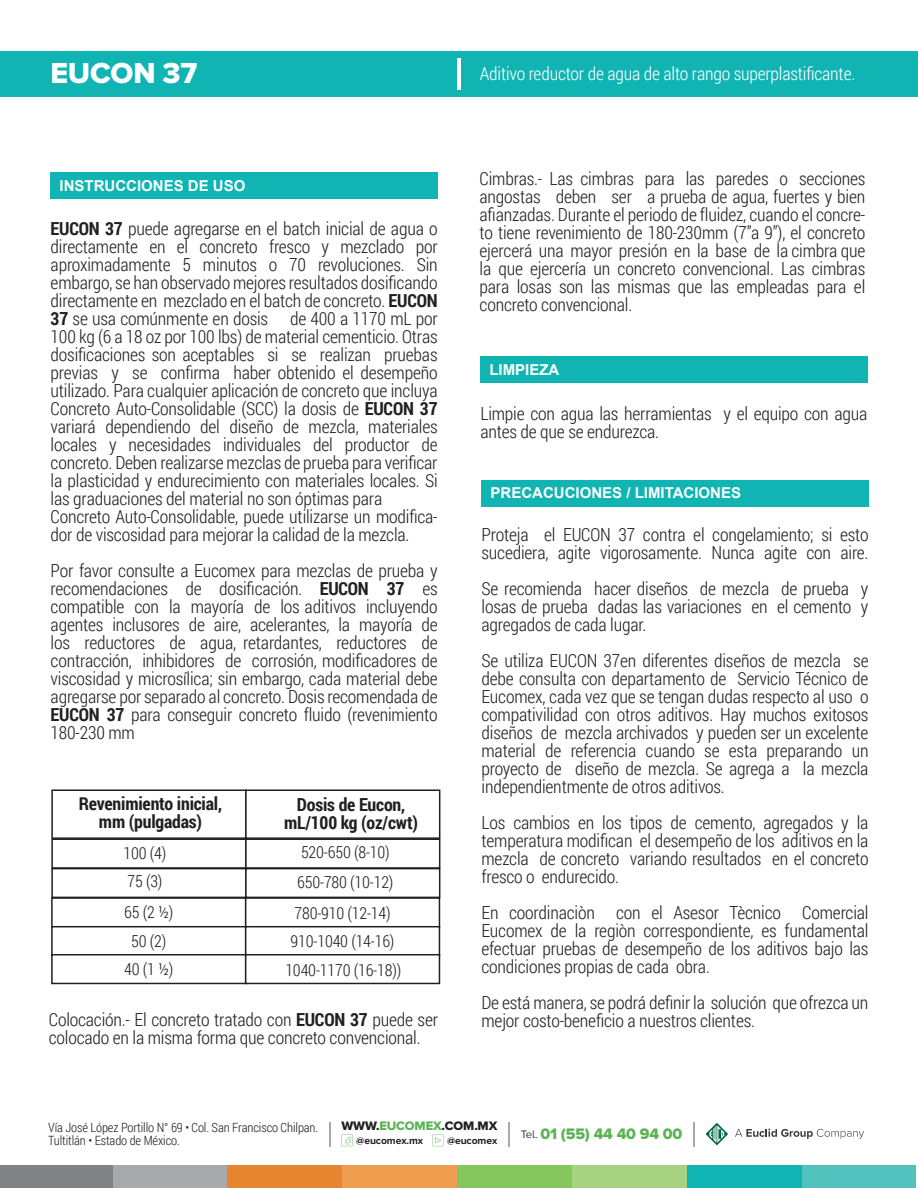
<style>
.page{position:relative;width:918px;height:1188px;background:#fff}
.page>*{position:absolute;margin:0;border:0;box-sizing:border-box;transform-origin:0 0}
.t1{font:30px "Proxima Nova A Extrabld";letter-spacing:-.01em;color:#fff}
.t2{font:300 18px/18px "Roboto Condensed";letter-spacing:-.01em;color:#231f20;text-align:justify}
.t3{font:700 18px/18px "Roboto Condensed";letter-spacing:-.01em;color:#231f20;text-align:center}
.t4{font:300 18px "Roboto Condensed";letter-spacing:-.01em;color:#fff}
.t5{font:300 16.5px/28.3px "Roboto Condensed";letter-spacing:-.01em;color:#231f20}
.t6{font:15.75px "Proxima Nova A Extrabld";letter-spacing:-.01em;color:#5ab453}
.t7{font:700 15px "Arial";color:#fff}
.t8{font:300 12.75px/12.8px "Roboto Condensed";letter-spacing:-.01em;color:#231f20}
.t9{font:12.75px "Proxima Nova A Extrabld";letter-spacing:-.01em;color:#231f20}
.t10{font:700 10.35px "Proxima Nova A";letter-spacing:-.01em;color:#231f20}
.s1{font-weight:700}
.s2{color:#5ab453}
.s3{font-family:"Proxima Nova A";font-size:11.25px;color:#333739}
</style>
<div class="page">
<div style="left:801px;top:1166px;width:115px;height:22px;background:#52c2bf"></div>
<div style="left:687px;top:1166px;width:114px;height:22px;background:#10b5b3"></div>
<div style="left:572px;top:1166px;width:115px;height:22px;background:#a6d281"></div>
<div style="left:457px;top:1166px;width:115px;height:22px;background:#85c65d"></div>
<div style="left:342px;top:1166px;width:115px;height:22px;background:#ee9e4e"></div>
<div style="left:227px;top:1166px;width:115px;height:22px;background:#e88530"></div>
<div style="left:112px;top:1166px;width:115px;height:22px;background:#a8a9ad"></div>
<div style="left:0;top:1166px;width:112px;height:22px;background:#808285"></div>
<svg style="left:706px;top:1123px;width:22px;height:22px"></svg>
<svg style="left:735px;top:1129px;width:129px;height:10px"></svg>
<svg style="left:432px;top:1134px;width:11px;height:12px"></svg>
<svg style="left:341px;top:1134px;width:12px;height:12px"></svg>
<hr style="left:693px;top:1122px;width:2px;height:24px;background:#a8a9ad">
<hr style="left:508px;top:1122px;width:2px;height:24px;background:#a8a9ad">
<svg style="left:329px;top:1122px;width:1px;height:24px"></svg>
<div style="left:0;top:51px;width:918px;height:45px;background:#10b5b3"></div>
<div style="left:51px;top:172px;width:387px;height:27px;background:#10b5b3"></div>
<div style="left:482px;top:480px;width:387px;height:27px;background:#10b5b3"></div>
<div style="left:480px;top:356px;width:388px;height:27px;background:#10b5b3"></div>
<hr style="left:457px;top:58px;width:4px;height:31px;background:#fff">
<div style="left:51px;top:790px;width:196px;height:49px;background:#fff;border:2px solid #231f20"></div>
<div style="left:245px;top:790px;width:195px;height:49px;background:#fff;border:2px solid #231f20"></div>
<div style="left:51px;top:838px;width:196px;height:31px;background:#fff;border:2px solid #231f20"></div>
<div style="left:245px;top:838px;width:195px;height:31px;background:#fff;border:2px solid #231f20"></div>
<div style="left:51px;top:868px;width:196px;height:30px;background:#fff;border:2px solid #231f20"></div>
<div style="left:245px;top:868px;width:195px;height:30px;background:#fff;border:2px solid #231f20"></div>
<div style="left:51px;top:897px;width:195px;height:31px;background:#fff;border:2px solid #231f20"></div>
<div style="left:245px;top:897px;width:195px;height:31px;background:#fff;border:2px solid #231f20"></div>
<div style="left:51px;top:926px;width:195px;height:30px;background:#fff;border:2px solid #231f20"></div>
<div style="left:245px;top:926px;width:195px;height:30px;background:#fff;border:2px solid #231f20"></div>
<div style="left:51px;top:954px;width:195px;height:30px;background:#fff;border:2px solid #231f20"></div>
<div style="left:245px;top:954px;width:195px;height:30px;background:#fff;border:2px solid #231f20"></div>
<h1 class="t1" style="left:51px;top:56px;width:148px">EUCON 37</h1>
<p class="t4" style="left:480px;top:62px;width:377px">Aditivo reductor de agua de alto rango superplastificante.</p>
<p class="t7" style="left:60px;top:175px;width:187px">INSTRUCCIONES DE USO</p>
<p class="t2" style="left:51px;top:219px;width:389px;text-align:left"><span class="s1">EUCON 37</span> puede agregarse en el batch inicial de agua o directamente en el concreto fresco y mezclado por aproximadamente 5 minutos o 70 revoluciones. Sin embargo, se han observado mejores resultados dosificando directamente en mezclado en el batch de concreto. <span class="s1">EUCON 37</span> se usa comúnmente en dosis de 400 a 1170 mL por 100 kg (6 a 18 oz por 100 lbs) de material cementicio. Otras dosificaciones son aceptables si se realizan pruebas previas y se confirma haber obtenido el desempeño utilizado. Para cualquier aplicación de concreto que incluya Concreto Auto-Consolidable (SCC) la dosis de <span class="s1">EUCON 37 </span>variará dependiendo del diseño de mezcla, materiales locales y necesidades individuales del productor de concreto. Deben realizarse mezclas de prueba para verificar la plasticidad y endurecimiento con materiales locales. Si las graduaciones del material no son óptimas para Concreto Auto-Consolidable, puede utilizarse un modifica&shy;dor de viscosidad para mejorar la calidad de la mezcla.</p>
<p class="t2" style="left:51px;top:561px;width:389px">Por favor consulte a Eucomex para mezclas de prueba y recomendaciones de dosificación. <span class="s1">EUCON 37</span> es compatible con la mayoría de los aditivos incluyendo agentes inclusores de aire, acelerantes, la mayoría de los reductores de agua, retardantes, reductores de contracción, inhibidores de corrosión, modificadores de viscosidad y microsílica; sin embargo, cada material debe agregarse por separado al concreto. Dosis recomendada de <span class="s1">EUCON 37</span> para conseguir concreto fluido (revenimiento 180-230 mm</p>
<p class="t3" style="left:79px;top:794px;width:145px">Revenimiento inicial, mm (pulgadas)</p>
<p class="t3" style="left:284px;top:794px;width:136px">Dosis de Eucon, mL/100 kg (oz/cwt)</p>
<p class="t5" style="left:124px;top:838px;width:44px">100 (4)<br>75 (3)</p>
<p class="t5" style="left:297px;top:837px;width:98px;line-height:29.5px">520-650 (8-10)<br>650-780 (10-12)</p>
<p class="t5" style="left:124px;top:898px;width:51px">65 (2 ½)</p>
<p class="t5" style="left:294px;top:898px;width:98px">780-910 (12-14)</p>
<p class="t5" style="left:131px;top:926px;width:37px">50 (2)</p>
<p class="t5" style="left:291px;top:927px;width:105px">910-1040 (14-16)</p>
<p class="t5" style="left:124px;top:954px;width:51px">40 (1 ½)</p>
<p class="t5" style="left:285px;top:955px;width:117px">1040-1170 (16-18))</p>
<p class="t2" style="left:49px;top:1010px;width:391px">Colocación.- El concreto tratado con <span class="s1">EUCON 37</span> puede ser colocado en la misma forma que concreto convencional.</p>
<p class="t2" style="left:480px;top:169px;width:387px">Cimbras.- Las cimbras para las paredes o secciones angostas deben ser a prueba de agua, fuertes y bien afianzadas. Durante el periodo de fluidez, cuando el concre&shy;to tiene revenimiento de 180-230mm (7”a 9”), el concreto ejercerá una mayor presión en la base de la cimbra que la que ejercería un concreto convencional. Las cimbras para losas son las mismas que las empleadas para el concreto convencional.</p>
<p class="t7" style="left:489px;top:359px;width:72px">LIMPIEZA</p>
<p class="t2" style="left:480px;top:404px;width:389px">Limpie con agua las herramientas y el equipo con agua antes de que se endurezca.</p>
<p class="t7" style="left:491px;top:483px;width:252px">PRECACUCIONES / LIMITACIONES</p>
<p class="t2" style="left:482px;top:525px;width:389px">Proteja el EUCON 37 contra el congelamiento; si esto sucediera, agite vigorosamente. Nunca agite con aire.</p>
<p class="t2" style="left:482px;top:579px;width:388px">Se recomienda hacer diseños de mezcla de prueba y losas de prueba dadas las variaciones en el cemento y agregados de cada lugar.</p>
<p class="t2" style="left:482px;top:651px;width:389px">Se utiliza EUCON 37en diferentes diseños de mezcla se debe consulta con departamento de Servicio Técnico de Eucomex, cada vez que se tengan dudas respecto al uso o compativilidad con otros aditivos. Hay muchos exitosos diseños de mezcla archivados y pueden ser un excelente material de referencia cuando se esta preparando un proyecto de diseño de mezcla. Se agrega a la mezcla independientmente de otros aditivos.</p>
<p class="t2" style="left:482px;top:813px;width:389px">Los cambios en los tipos de cemento, agregados y la temperatura modifican el desempeño de los aditivos en la mezcla de concreto variando resultados en el concreto fresco o endurecido.</p>
<p class="t2" style="left:482px;top:903px;width:389px">En coordinaciòn con el Asesor Tècnico Comercial Eucomex de la regiòn correspondiente, es fundamental efectuar pruebas de desempeño de los aditivos bajo las condiciones propias de cada obra.</p>
<p class="t2" style="left:482px;top:993px;width:388px">De está manera, se podrá definir la solución que ofrezca un mejor costo-beneficio a nuestros clientes.</p>
<p class="t9" style="left:341px;top:1119px;width:157px">WWW.<span class="s2">EUCOMEX</span>.COM.MX</p>
<p class="t10" style="left:356px;top:1134px;width:68px">@eucomex.mx</p>
<p class="t10" style="left:447px;top:1134px;width:52px">@eucomex</p>
<p class="t8" style="left:48px;top:1121px;width:272px">Vía José López Portillo N° 69 • Col. San Francisco Chilpan.<br>Tultitlán • Estado de México.</p>
<p class="t6" style="left:521px;top:1125px;width:163px"><span class="s3">Tel.</span> 01 (55) 44 40 94 00</p>
</div>
